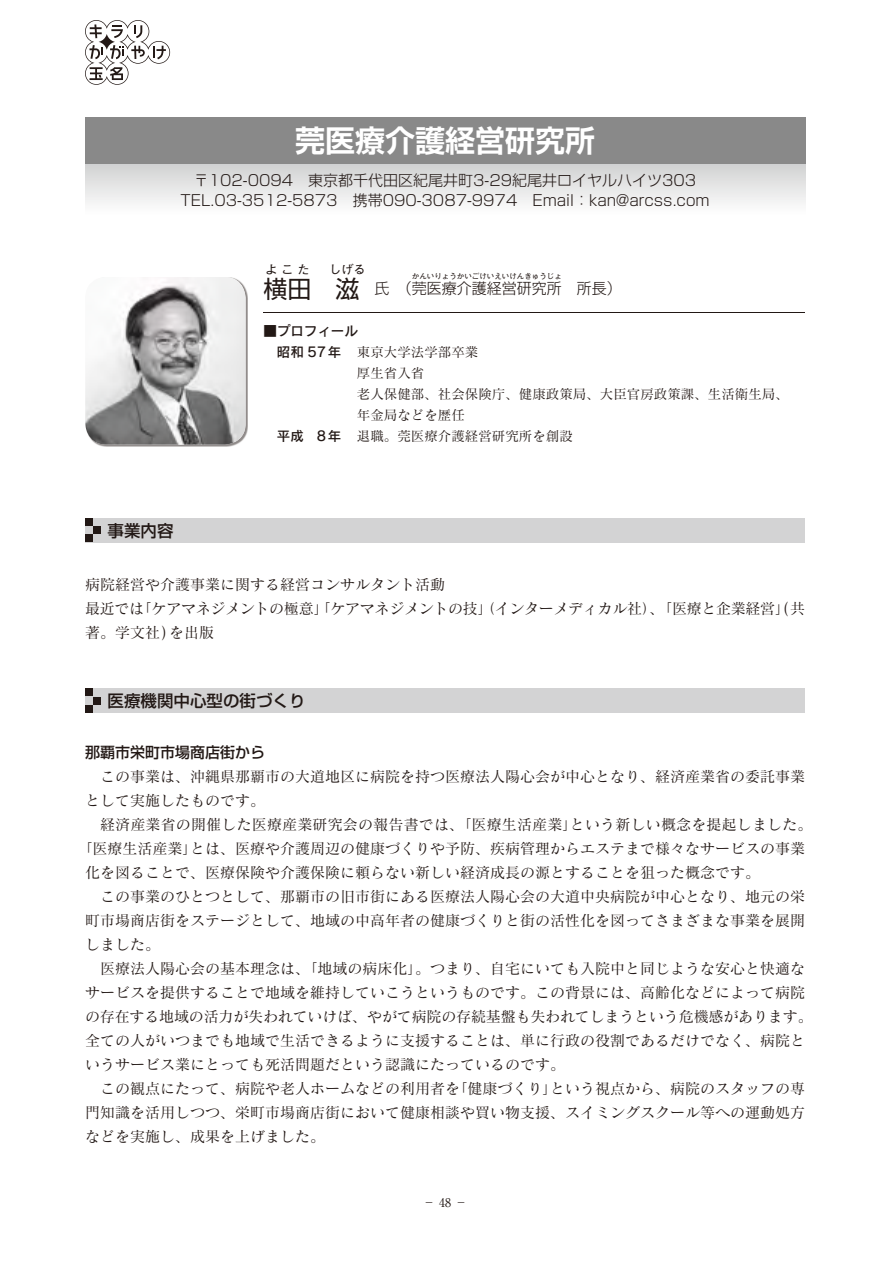
<style>
.page{position:relative;width:893px;height:1263px;background:#fff}
.page>*{position:absolute;margin:0;border:0;box-sizing:border-box;transform-origin:0 0}
.t1{font:700 30px "Shin Go Pro De";color:#fff}
.t2{font:24px "Shin Go Pro";color:#221815}
.t3{font:500 16.5px "Shin Go Pro";color:#221815}
.t4{font:15px "Matisse Pro M";color:#221815}
.t5{font:300 15px/19.5px "Shin Go Pro";color:#221815;text-align:center}
.t6{font:15px/24px "Matisse Pro M";letter-spacing:-.02em;color:#221815}
.t7{font:500 15px "Shin Go Pro";color:#221815}
.t8{font:13.5px "Matisse Pro M";color:#221815}
.t9{font:13.5px "Rodin Pro DB";color:#221815}
.t10{font:12px "Shin Go Pro";letter-spacing:.165em;color:#221815}
.t11{font:12px "Ryumin Pro";color:#221815}
.t12{font:300 7.5px "Shin Go Pro";color:#221815}
.s1{font-family:"Rodin Pro DB"}
</style>
<div class="page">
<svg style="left:85px;top:20px;width:85px;height:65px"></svg>
<div style="left:85px;top:118px;width:720px;height:47px;background:#898989"></div>
<div style="left:85px;top:165px;width:720px;height:51px;background:linear-gradient(to bottom,#d2d3d3,#fff)"></div>
<img style="left:98px;top:289px;width:150px;height:158px">
<img style="left:85px;top:277px;width:161px;height:168px">
<hr style="left:263px;top:312px;width:542px;height:1px;background:#221815">
<div style="left:85px;top:518px;width:719px;height:24px;background:#d3d3d4"></div>
<div style="left:85px;top:518px;width:8px;height:8px;background:#221815"></div>
<div style="left:85px;top:534px;width:8px;height:8px;background:#221815"></div>
<div style="left:93px;top:526px;width:8px;height:8px;background:#221815"></div>
<div style="left:85px;top:688px;width:719px;height:24px;background:#d3d3d4"></div>
<div style="left:85px;top:688px;width:8px;height:8px;background:#221815"></div>
<div style="left:85px;top:704px;width:8px;height:8px;background:#221815"></div>
<div style="left:93px;top:697px;width:8px;height:7px;background:#221815"></div>
<h1 class="t1" style="left:295px;top:116px;width:301px">莞医療介護経営研究所</h1>
<p class="t5" style="left:180px;top:169px;width:531px">〒102-0094　東京都千代田区紀尾井町3-29紀尾井ロイヤルハイツ303<br>TEL.03-3512-5873　携帯090-3087-9974　Email：kan@arcss.com</p>
<p class="t10" style="left:265px;top:259px;width:45px">よこた</p>
<p class="t10" style="left:329px;top:259px;width:37px">しげる</p>
<p class="t5" style="left:359px;top:277px;width:264px">　氏　（莞医療介護経営研究所　所長）</p>
<p class="t12" style="left:412px;top:270px;width:151px">かんいりょうかいごけいえいけんきゅうじょ</p>
<h2 class="t2" style="left:263px;top:269px;width:97px">横田　滋</h2>
<p class="t3" style="left:108px;top:517px;width:67px">事業内容</p>
<p class="t9" style="left:263px;top:322px;width:96px">■プロフィール</p>
<p class="t8" style="left:277px;top:344px;width:203px"><span class="s1">昭和 57年</span> 東京大学法学部卒業</p>
<p class="t8" style="left:357px;top:365px;width:69px">厚生省入省</p>
<p class="t8" style="left:357px;top:386px;width:434px">老人保健部、社会保険庁、健康政策局、大臣官房政策課、生活衛生局、</p>
<p class="t8" style="left:357px;top:407px;width:109px">年金局などを歴任</p>
<p class="t8" style="left:277px;top:428px;width:298px"><span class="s1">平成 8年</span> 退職。莞医療介護経営研究所を創設</p>
<p class="t6" style="left:85px;top:572px;width:721px">病院経営や介護事業に関する経営コンサルタント活動<br>最近では「ケアマネジメントの極意」「ケアマネジメントの技」（インターメディカル社）、「医療と企業経営」(共著。学文社 )を出版</p>
<p class="t3" style="left:108px;top:687px;width:199px">医療機関中心型の街づくり</p>
<p class="t7" style="left:85px;top:740px;width:181px">那覇市栄町市場商店街から</p>
<p class="t4" style="left:85px;top:767px;width:721px">　この事業は、沖縄県那覇市の大道地区に病院を持つ医療法人陽心会が中心となり、経済産業省の委託事業</p>
<p class="t4" style="left:85px;top:791px;width:181px">として実施したものです。</p>
<p class="t4" style="left:85px;top:815px;width:729px">　経済産業省の開催した医療産業研究会の報告書では、「医療生活産業」という新しい概念を提起しました。</p>
<p class="t4" style="left:78px;top:839px;width:729px">「医療生活産業」とは、医療や介護周辺の健康づくりや予防、疾病管理からエステまで様々なサービスの事業</p>
<p class="t4" style="left:85px;top:863px;width:676px">化を図ることで、医療保険や介護保険に頼らない新しい経済成長の源とすることを狙った概念です。</p>
<p class="t4" style="left:85px;top:887px;width:721px">　この事業のひとつとして、那覇市の旧市街にある医療法人陽心会の大道中央病院が中心となり、地元の栄</p>
<p class="t4" style="left:85px;top:911px;width:721px">町市場商店街をステージとして、地域の中高年者の健康づくりと街の活性化を図ってさまざまな事業を展開</p>
<p class="t4" style="left:85px;top:935px;width:76px">しました。</p>
<p class="t4" style="left:85px;top:959px;width:721px">　医療法人陽心会の基本理念は、「地域の病床化」。つまり、自宅にいても入院中と同じような安心と快適な</p>
<p class="t4" style="left:85px;top:983px;width:721px">サービスを提供することで地域を維持していこうというものです。この背景には、高齢化などによって病院</p>
<p class="t4" style="left:85px;top:1007px;width:729px">の存在する地域の活力が失われていけば、やがて病院の存続基盤も失われてしまうという危機感があります。</p>
<p class="t4" style="left:85px;top:1031px;width:721px">全ての人がいつまでも地域で生活できるように支援することは、単に行政の役割であるだけでなく、病院と</p>
<p class="t4" style="left:85px;top:1055px;width:481px">いうサービス業にとっても死活問題だという認識にたっているのです。</p>
<p class="t4" style="left:85px;top:1079px;width:721px">　この観点にたって、病院や老人ホームなどの利用者を「健康づくり」という視点から、病院のスタッフの専</p>
<p class="t4" style="left:85px;top:1103px;width:721px">門知識を活用しつつ、栄町市場商店街において健康相談や買い物支援、スイミングスクール等への運動処方</p>
<p class="t4" style="left:85px;top:1127px;width:241px">などを実施し、成果を上げました。</p>
<p class="t11" style="left:423px;top:1193px;width:45px">− 48 −</p>
</div>
